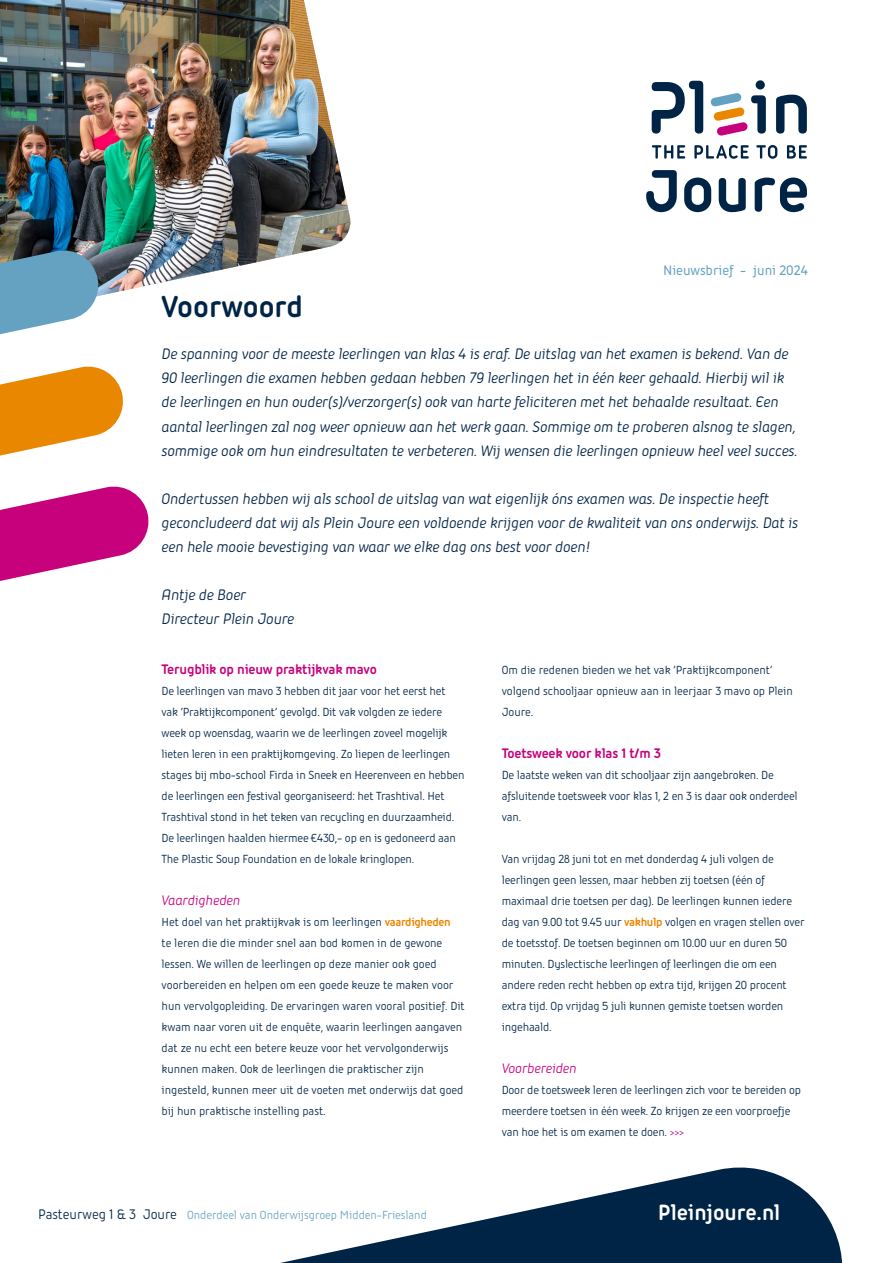
<style>
.page{position:relative;width:893px;height:1263px;background:#fff}
.page>*{position:absolute;margin:0;border:0;box-sizing:border-box;transform-origin:0 0}
.t1{font:700 33px "Iconic";color:#002446}
.t2{font:700 24px "Iconic";color:#fff}
.t3{font:italic 16.5px/24px "Iconic";letter-spacing:-.01em;color:#002446}
.t4{font:700 15px "Iconic";letter-spacing:-.01em;color:#c7007b}
.t5{font:italic 15px "Iconic";letter-spacing:-.01em;color:#c7007b}
.t6{font:500 15px "Iconic";color:#65a2c2}
.t7{font:12.75px/21px "Iconic";letter-spacing:-.01em;color:#002446}
.t8{font:12.75px "Iconic";color:#65a2c2}
.s1{font-weight:700;color:#ea8700}
.s2{font-size:15px;color:#002446}
.s3{color:#c7007b}
</style>
<div class="page">
<img style="left:0;top:0;width:351px;height:290px">
<div style="left:756px;top:80px;width:9px;height:10px;background:#002446;border-radius:50%"></div>
<svg style="left:776px;top:95px;width:31px;height:39px"></svg>
<svg style="left:652px;top:81px;width:51px;height:53px"></svg>
<svg style="left:646px;top:170px;width:31px;height:42px"></svg>
<svg style="left:684px;top:178px;width:27px;height:34px"></svg>
<svg style="left:719px;top:178px;width:27px;height:34px"></svg>
<svg style="left:755px;top:178px;width:52px;height:34px"></svg>
<svg style="left:710px;top:93px;width:56px;height:43px"></svg>
<svg style="left:652px;top:145px;width:33px;height:14px"></svg>
<svg style="left:694px;top:145px;width:55px;height:14px"></svg>
<svg style="left:756px;top:145px;width:21px;height:14px"></svg>
<svg style="left:787px;top:145px;width:20px;height:14px"></svg>
<svg style="left:280px;top:1167px;width:563px;height:96px;fill:#002446"></svg>
<svg style="left:0;top:486px;width:149px;height:95px"></svg>
<svg style="left:0;top:247px;width:126px;height:209px"></svg>
<h1 class="t1" style="left:162px;top:283px;width:143px">Voorwoord</h1>
<p class="t6" style="left:663px;top:260px;width:146px">Nieuwsbrief - juni 2024</p>
<p class="t3" style="left:162px;top:341px;width:638px">De spanning voor de meeste leerlingen van klas 4 is eraf. De uitslag van het examen is bekend. Van de 90 leerlingen die examen hebben gedaan hebben 79 leerlingen het in één keer gehaald. Hierbij wil ik de leerlingen en hun ouder(s)/verzorger(s) ook van harte feliciteren met het behaalde resultaat. Een aantal leerlingen zal nog weer opnieuw aan het werk gaan. Sommige om te proberen alsnog te slagen, sommige ook om hun eindresultaten te verbeteren. Wij wensen die leerlingen opnieuw heel veel succes.</p>
<p class="t3" style="left:162px;top:486px;width:638px">Ondertussen hebben wij als school de uitslag van wat eigenlijk óns examen was. De inspectie heeft geconcludeerd dat wij als Plein Joure een voldoende krijgen voor de kwaliteit van ons onderwijs. Dat is een hele mooie bevestiging van waar we elke dag ons best voor doen!</p>
<p class="t3" style="left:162px;top:582px;width:134px">Antje de Boer<br>Directeur Plein Joure</p>
<p class="t4" style="left:162px;top:659px;width:217px">Terugblik op nieuw praktijkvak mavo</p>
<p class="t7" style="left:162px;top:680px;width:304px">De leerlingen van mavo 3 hebben dit jaar voor het eerst het vak ‘Praktijkcomponent’ gevolgd. Dit vak volgden ze iedere week op woensdag, waarin we de leerlingen zoveel mogelijk lieten leren in een praktijkomgeving. Zo liepen de leerlingen stages bij mbo-school Firda in Sneek en Heerenveen en hebben de leerlingen een festival georganiseerd: het Trashtival. Het Trashtival stond in het teken van recycling en duurzaamheid.<br>De leerlingen haalden hiermee €430,- op en is gedoneerd aan The Plastic Soup Foundation en de lokale kringlopen.</p>
<p class="t5" style="left:162px;top:890px;width:80px">Vaardigheden</p>
<p class="t7" style="left:162px;top:911px;width:305px">Het doel van het praktijkvak is om leerlingen <span class="s1">vaardigheden<br></span>te leren die die minder snel aan bod komen in de gewone lessen. We willen de leerlingen op deze manier ook goed voorbereiden en helpen om een goede keuze te maken voor hun vervolgopleiding. De ervaringen waren vooral positief. Dit kwam naar voren uit de enquête, waarin leerlingen aangaven dat ze nu echt een betere keuze voor het vervolgonderwijs kunnen maken. Ook de leerlingen die praktischer zijn ingesteld, kunnen meer uit de voeten met onderwijs dat goed bij hun praktische instelling past.</p>
<p class="t8" style="left:38px;top:1207px;width:390px"><span class="s2">Pasteurweg 1 &amp; 3 Joure</span> Onderdeel van Onderwijsgroep Midden-Friesland</p>
<p class="t7" style="left:502px;top:659px;width:292px">Om die redenen bieden we het vak ‘Praktijkcomponent’ volgend schooljaar opnieuw aan in leerjaar 3 mavo op Plein<br>Joure.</p>
<p class="t4" style="left:502px;top:743px;width:161px">Toetsweek voor klas 1 t/m 3</p>
<p class="t7" style="left:502px;top:764px;width:297px">De laatste weken van dit schooljaar zijn aangebroken. De afsluitende toetsweek voor klas 1, 2 en 3 is daar ook onderdeel van.</p>
<p class="t7" style="left:502px;top:848px;width:304px">Van vrijdag 28 juni tot en met donderdag 4 juli volgen de leerlingen geen lessen, maar hebben zij toetsen (één of maximaal drie toetsen per dag). De leerlingen kunnen iedere dag van 9.00 tot 9.45 uur <span class="s1">vakhulp</span> volgen en vragen stellen over de toetsstof. De toetsen beginnen om 10.00 uur en duren 50 minuten. Dyslectische leerlingen of leerlingen die om een andere reden recht hebben op extra tijd, krijgen 20 procent extra tijd. Op vrijdag 5 juli kunnen gemiste toetsen worden ingehaald.</p>
<p class="t5" style="left:502px;top:1058px;width:76px">Voorbereiden</p>
<p class="t7" style="left:502px;top:1079px;width:301px">Door de toetsweek leren de leerlingen zich voor te bereiden op meerdere toetsen in één week. Zo krijgen ze een voorproefje van hoe het is om examen te doen. <span class="s3">&gt;&gt;&gt;</span></p>
<h2 class="t2" style="left:658px;top:1195px;width:124px">Pleinjoure.nl</h2>
</div>
